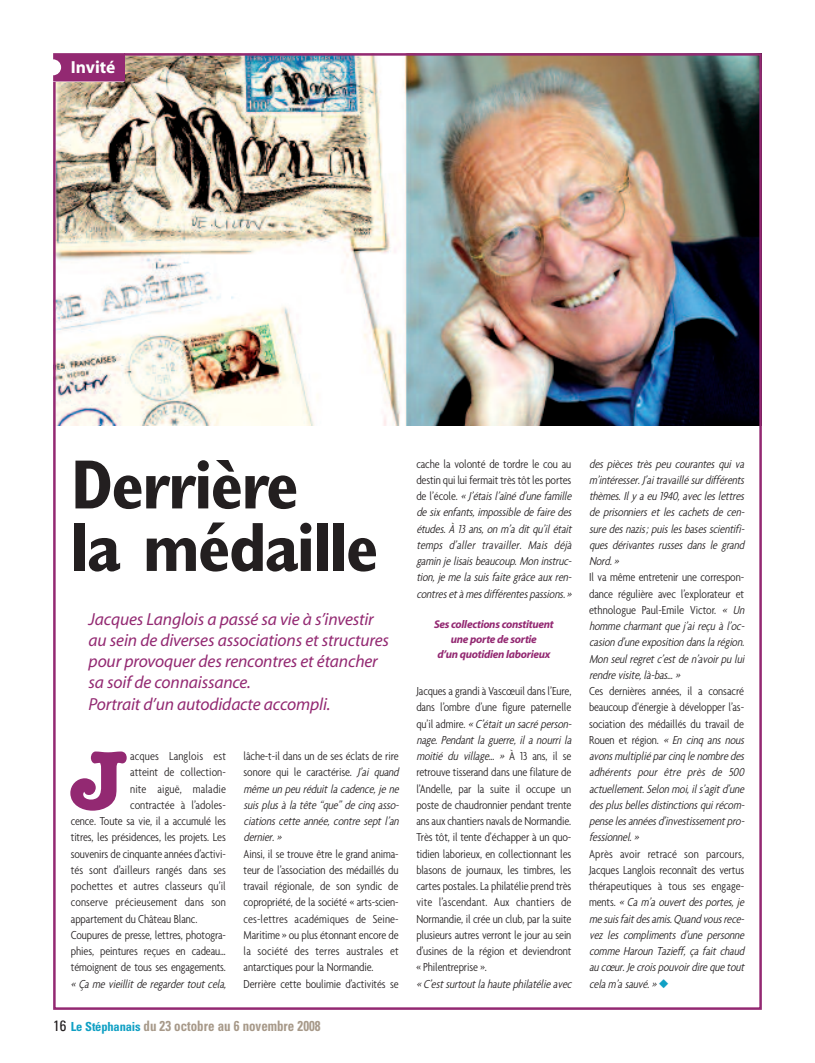
<style>
.page{position:relative;width:815px;height:1063px;background:#fff}
.page>*{position:absolute;margin:0;border:0;box-sizing:border-box;transform-origin:0 0}
.t1{font:700 83.5px "American Typewriter";color:#932972}
.t2{font:700 condensed 70px/62.5px "Gill Sans";letter-spacing:-.025em;color:#231f20}
.t3{font:italic 17.5px/21.2px "Myriad";letter-spacing:-.01em;color:#932972}
.t4{font:700 17.5px "Myriad";color:#fff}
.t5{font:700 condensed 14.38px "Univers";color:#a79989;scale:.9 1}
.t6{font:italic 300 condensed 12.5px/16.2px "Agenda";letter-spacing:-.01em;color:#231f20}
.t7{font:300 condensed 12.5px/16.2px "Agenda";letter-spacing:-.01em;color:#231f20}
.t8{font:300 condensed 12.5px "Agenda";letter-spacing:.01em;color:#231f20}
.t9{font:italic 700 11.25px/15px "Myriad";letter-spacing:-.025em;color:#932972;text-align:center}
.s1{font-style:normal}
.s2{font-weight:400;font-size:15px;color:#231f20}
.s3{font-size:12.5px;color:#10a0c4}
.s4{font-style:italic}
.s5{color:#10a0c4}
</style>
<div class="page">
<img style="left:56px;top:56px;width:703px;height:369px">
<svg style="left:53px;top:53px;width:71px;height:28px;background:#99357a"></svg>
<h3 class="t4" style="left:71px;top:61px;width:46px">Invité</h3>
<h2 class="t2" style="left:71px;top:460px;width:309px">Derrière<br>la médaille</h2>
<h3 class="t3" style="left:89px;top:610px;width:302px">Jacques Langlois a passé sa vie à s’investir au sein de diverses associations et structures pour provoquer des rencontres et étancher sa soif de connaissance.<br>Portrait d’un autodidacte accompli.</h3>
<h1 class="t1" style="left:71px;top:752px;width:57px">J</h1>
<p class="t8" style="left:130px;top:748px;width:97px">acques Langlois est</p>
<p class="t7" style="left:130px;top:764px;width:97px">atteint de collection-</p>
<p class="t8" style="left:130px;top:781px;width:97px">nite aiguë, maladie</p>
<p class="t7" style="left:130px;top:796px;width:97px">contractée à l’adoles-</p>
<p class="t7" style="left:71px;top:813px;width:157px">cence. Toute sa vie, il a accumulé les</p>
<p class="t7" style="left:71px;top:829px;width:157px">titres, les présidences, les projets. Les</p>
<p class="t7" style="left:71px;top:845px;width:157px">souvenirs de cinquante années d’activi-</p>
<p class="t7" style="left:71px;top:861px;width:157px">tés sont d’ailleurs rangés dans ses</p>
<p class="t7" style="left:71px;top:878px;width:157px">pochettes et autres classeurs qu’il</p>
<p class="t8" style="left:71px;top:895px;width:157px">conserve précieusement dans son</p>
<p class="t7" style="left:71px;top:910px;width:128px">appartement du Château Blanc.</p>
<p class="t7" style="left:71px;top:926px;width:157px">Coupures de presse, lettres, photogra-</p>
<p class="t7" style="left:71px;top:943px;width:157px">phies, peintures reçues en cadeau…</p>
<p class="t7" style="left:71px;top:959px;width:157px">témoignent de tous ses engagements.</p>
<p class="t6" style="left:71px;top:975px;width:157px">« Ça me vieillit de regarder tout cela,</p>
<p class="t6" style="left:244px;top:748px;width:158px"><span class="s1">lâche-t-il dans un de ses éclats de rire sonore qui le caractérise.</span> J’ai quand même un peu réduit la cadence, je ne suis plus à la tête “que” de cinq asso&shy;ciations cette année, contre sept l’an dernier. »</p>
<p class="t7" style="left:244px;top:845px;width:157px">Ainsi, il se trouve être le grand anima&shy;teur de l’association des médaillés du travail régionale, de son syndic de copropriété, de la société « arts-scien&shy;ces-lettres académiques de Seine-Maritime » ou plus étonnant encore de la société des terres australes et antarctiques pour la Normandie.<br>Derrière cette boulimie d’activités se</p>
<p class="t5" style="left:53px;top:1021px;width:299px"><span class="s2">16</span> <span class="s3">Le Stéphanais</span> du 23 octobre au 6 novembre 2008</p>
<p class="t6" style="left:416px;top:455px;width:159px"><span class="s1">cache la volonté de tordre le cou au destin qui lui fermait très tôt les portes de l’école.</span> « J’étais l’aîné d’une famille de six enfants, impossible de faire des études. À 13 ans, on m’a dit qu’il était temps d’aller travailler. Mais déjà gamin je lisais beaucoup. Mon instruc&shy;tion, je me la suis faite grâce aux ren&shy;contres età mes différentes passions. »</p>
<p class="t9" style="left:434px;top:617px;width:121px">Ses collections constituent une porte de sortie<br>d’un quotidien laborieux</p>
<p class="t7" style="left:416px;top:683px;width:158px">Jacques a grandi à Vascœuil dans l’Eure, dans l’ombre d’une figure paternelle qu’il admire. <span class="s4">« C’était un sacré person&shy;nage. Pendant la guerre, il a nourri la moitié du village… »</span> À 13 ans, il se retrouve tisserand dans une filature de l’Andelle, par la suite il occupe un poste de chaudronnier pendant trente ans aux chantiers navals de Normandie.<br>Très tôt, il tente d’échapper à un quo&shy;tidien laborieux, en collectionnant les blasons de journaux, les timbres, les cartes postales. La philatélie prend très vite l’ascendant. Aux chantiers de Normandie, il crée un club, par la suite plusieurs autres verront le jour au sein d’usines de la région et deviendront « Philentreprise ».</p>
<p class="t6" style="left:416px;top:975px;width:158px">« C’estsurtoutla haute philatélie avec</p>
<p class="t6" style="left:589px;top:455px;width:158px;text-align:justify">des pièces très peu courantes qui va m’intéresser.J’aitravaillé surdifférents thèmes. Il y a eu 1940, avec les lettres de prisonniers et les cachets de cen&shy;sure des nazis; puis les bases scientifi&shy;ques dérivantes russes dans le grand Nord. »</p>
<p class="t6" style="left:589px;top:569px;width:158px"><span class="s1">Il va même entretenir une correspon&shy;dance régulière avec l’explorateur et ethnologue Paul-Emile Victor.</span> « Un homme charmant que j’ai reçu à l’oc&shy;casion d’une exposition dans la région.<br>Mon seul regret c’est de n’avoir pu lui rendre visite, là-bas… »</p>
<p class="t6" style="left:589px;top:683px;width:158px"><span class="s1">Ces dernières années, il a consacré beaucoup d’énergie à développer l’as&shy;sociation des médaillés du travail de Rouen et région.</span> « En cinq ans nous avons multiplié parcinq le nombre des adhérents pour être près de 500 actuellement.Selon moi, ils’agitd’une des plus belles distinctions quirécom&shy;pense les années d’investissementpro&shy;fessionnel. »</p>
<p class="t6" style="left:589px;top:845px;width:158px"><span class="s1">Après avoir retracé son parcours, Jacques Langlois reconnaît des vertus thérapeutiques à tous ses engage&shy;ments.</span> « Ca m’a ouvert des portes, je me suis faitdes amis.Quand vous rece&shy;vez les compliments d’une personne comme Haroun Tazieff, ça fait chaud au cœur.Je crois pouvoirdire que tout cela m’a sauvé. » <span class="s5">◆</span></p>
</div>
